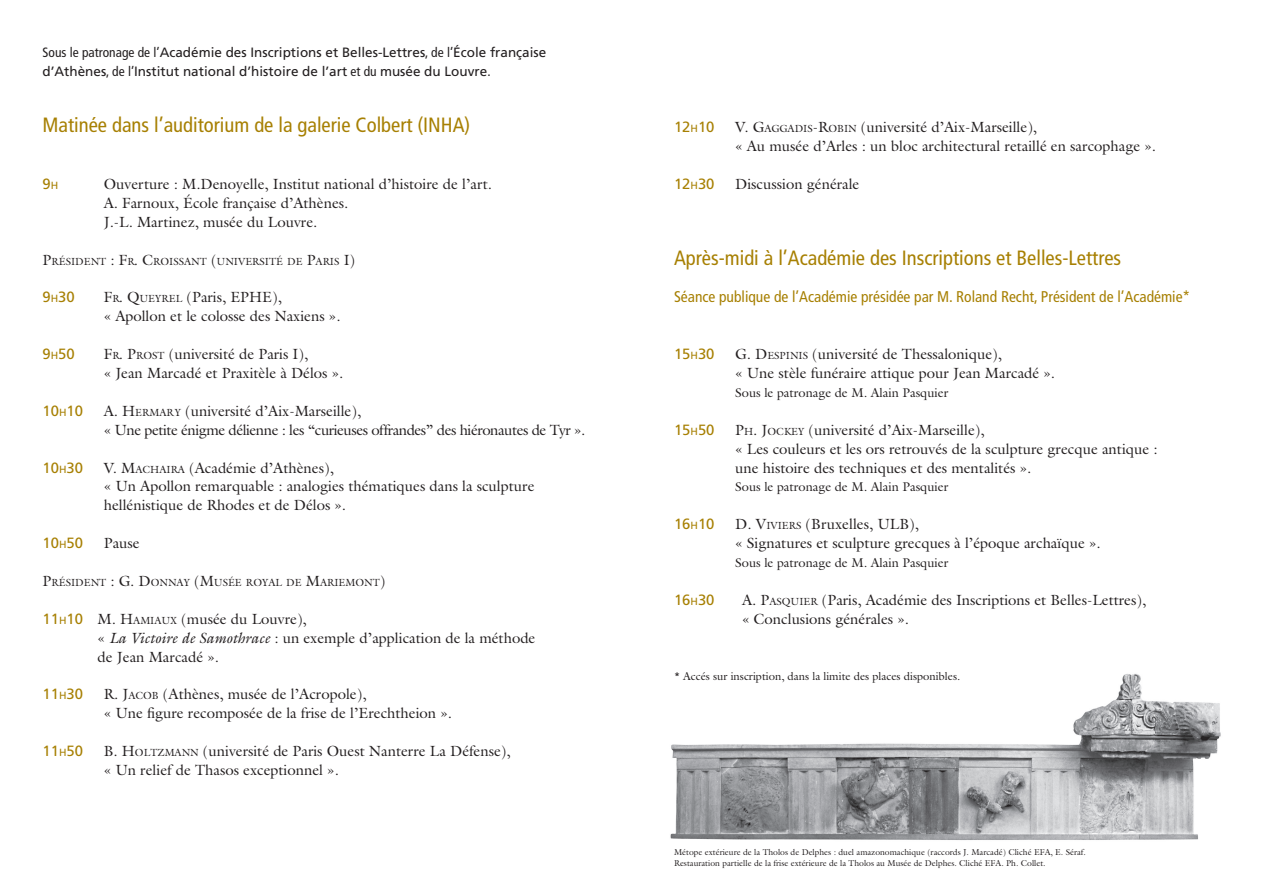
<style>
.page{position:relative;width:1263px;height:893px;background:#fff}
.page>*{position:absolute;margin:0;border:0;box-sizing:border-box;transform-origin:0 0}
.t1{font:condensed 20.7px "Frutiger LT Std";color:#a78003}
.t2{font:condensed 15.6px "Frutiger LT Std";color:#a78003}
.t3{font:14.85px/18.9px "Galliard Std";color:#231f20}
.t4{font:14.85px/18.9px "Galliard Std";letter-spacing:-.03em;color:#231f20}
.t5{font:14.85px "Frutiger LT Std";color:#a78003}
.t6{font:13.5px/18.9px "Frutiger LT Std";color:#231f20}
.t7{font:12.75px "Galliard Std";color:#231f20}
.t8{font:11.25px "Galliard Std";color:#231f20}
.t9{font:10.35px "Galliard Std";color:#231f20}
.t10{font:8.55px/10.8px "Galliard Std";color:#231f20}
.s1{font-stretch:condensed}
.s2{font-size:10.35px}
.s3{font-size:14.85px}
.s4{font-style:inherit}
.s5{font-family:"Frutiger LT Std";color:#a78003}
.s6{font-family:"Frutiger LT Std";font-size:10.35px;color:#a78003}
.s7{font-style:italic}
</style>
<div class="page">
<img style="left:670px;top:674px;width:551px;height:166px">
<p class="t6" style="left:43px;top:43px;width:505px"><span class="s1">Sous le patronage de l’</span>Académie des Inscriptions et Belles-Lettres<span class="s1">, de l’</span>École française d’Athènes<span class="s1">, de l’</span>Institut national d’histoire de l’art <span class="s1">et du</span> musée du Louvre<span class="s1">.</span></p>
<h1 class="t1" style="left:43px;top:113px;width:429px">Matinée dans l’auditorium de la galerie Colbert (INHA)</h1>
<p class="t5" style="left:43px;top:175px;width:17px">9<span class="s2">h</span></p>
<p class="t3" style="left:104px;top:174px;width:390px">Ouverture : M.Denoyelle, Institut national d’histoire de l’art.<br>A. Farnoux, École française d’Athènes.<br>J.-L. Martinez, musée du Louvre.</p>
<p class="t9" style="left:43px;top:255px;width:314px"><span class="s3">P</span>RÉSIDENT <span class="s3">: F</span>R<span class="s3">. C</span>ROISSANT <span class="s3">(</span>UNIVERSITÉ DE <span class="s3">P</span>ARIS <span class="s3">I)</span></p>
<p class="t5" style="left:43px;top:289px;width:34px">9<span class="s2">h</span>30</p>
<p class="t3" style="left:104px;top:288px;width:238px">F<span class="s2">R</span>. <span class="s4">Q</span><span class="s2">UEYREL</span> (Paris, <span class="s4">EPHE</span>),<br><span class="s4">«</span> Apollon et le colosse des Naxiens ».</p>
<p class="t5" style="left:43px;top:345px;width:34px">9<span class="s2">h</span>50</p>
<p class="t3" style="left:104px;top:344px;width:241px"><span class="s4">F</span><span class="s2">R</span><span class="s4">. P</span><span class="s2">ROST</span> <span class="s4">(</span>université de Paris I<span class="s4">),<br>«</span> Jean Marcadé et Praxitèle à Délos ».</p>
<p class="t5" style="left:43px;top:402px;width:42px">10<span class="s2">h</span>10</p>
<p class="t4" style="left:104px;top:401px;width:483px">A. <span class="s4">H</span><span class="s2">ERMARY</span> <span class="s4">(</span>université d’Aix-Marseille<span class="s4">),<br></span>« Une petite énigme délienne : les “curieuses offrandes” des hiéronautes de Tyr ».</p>
<p class="t5" style="left:43px;top:459px;width:42px">10<span class="s2">h</span>30</p>
<p class="t9" style="left:104px;top:463px;width:41px"><span class="s3">V. M</span>ACHA</p>
<p class="t3" style="left:104px;top:458px;width:432px;text-indent:63px"><span class="s2">IRA</span> <span class="s4">(</span>Académie d’Athènes<span class="s4">),<br></span>« Un Apollon remarquable : analogies thématiques dans la sculpture hellénistique de Rhodes et de Délos ».</p>
<p class="t5" style="left:43px;top:534px;width:42px">10<span class="s2">h</span>50</p>
<p class="t3" style="left:104px;top:533px;width:37px">Pause</p>
<p class="t9" style="left:43px;top:576px;width:344px"><span class="s3">P</span>RÉSIDENT <span class="s3">: G. D</span>ONNAY <span class="s3">(M</span>USÉE ROYAL DE <span class="s3">M</span>ARIEMONT<span class="s3">)</span></p>
<p class="t3" style="left:98px;top:609px;width:439px;text-indent:-55px"><span class="s5">11</span><span class="s6">h</span><span class="s5">10</span> M. <span class="s4">H</span><span class="s2">AMIAUX</span> <span class="s4">(</span>musée du Louvre<span class="s4">)</span>,<br>« <span class="s7">La Victoire de Samothrace</span> : un exemple d’application de la méthode de Jean Marcadé ».</p>
<p class="t5" style="left:43px;top:685px;width:42px">11<span class="s2">h</span>30</p>
<p class="t3" style="left:104px;top:685px;width:350px">R<span class="s4">. J</span><span class="s2">AC OB</span> (Athènes, musée de l’Acropole),<br>« Une figure recomposée de la frise de l’Erechtheion ».</p>
<p class="t5" style="left:43px;top:742px;width:42px">11<span class="s2">h</span>50</p>
<p class="t3" style="left:104px;top:741px;width:408px"><span class="s4">B. H</span><span class="s2">OLTZMANN</span> (université de Paris Ouest Nanterre La Défense), « Un relief de Thasos exceptionnel ».</p>
<p class="t5" style="left:674px;top:118px;width:42px">12<span class="s2">h</span>10</p>
<p class="t3" style="left:735px;top:118px;width:422px">V. <span class="s4">G</span><span class="s2">AGGADIS</span><span class="s4">-R</span><span class="s2">OBIN</span> (université d’Aix-Marseille)<span class="s4">,<br>«</span> Au musée d’Arles : un bloc architectural retaillé en sarcophage ».</p>
<p class="t5" style="left:674px;top:175px;width:42px">12<span class="s2">h</span>30</p>
<p class="t3" style="left:735px;top:174px;width:126px">Discussion générale</p>
<h1 class="t1" style="left:674px;top:245px;width:449px">Après-midi à l’Académie des Inscriptions et Belles-Lettres</h1>
<p class="t2" style="left:674px;top:288px;width:518px">Séance publique de l’Académie présidée par M. Roland Recht, Président de l’Académie*</p>
<p class="t5" style="left:674px;top:345px;width:42px">15<span class="s2">h</span>30</p>
<p class="t3" style="left:735px;top:344px;width:321px"><span class="s4">G. D</span><span class="s2">ESPINIS</span> (université de Thessalonique),<br>« Une stèle funéraire attique pour Jean Marcadé ».</p>
<p class="t7" style="left:735px;top:385px;width:215px">Sous le patronage de M. Alain Pasquier</p>
<p class="t5" style="left:674px;top:421px;width:42px">15<span class="s2">h</span>50</p>
<p class="t3" style="left:735px;top:420px;width:424px"><span class="s4">P</span><span class="s2">H</span><span class="s4">. J</span><span class="s2">OCKEY</span> (université d’Aix-Marseille)<span class="s4">,<br></span>« Les couleurs et les ors retrouvés de la sculpture grecque antique : une histoire des techniques et des mentalités ».</p>
<p class="t7" style="left:735px;top:479px;width:215px">Sous le patronage de M. Alain Pasquier</p>
<p class="t5" style="left:674px;top:515px;width:42px">16<span class="s2">h</span><span class="s4">10</span></p>
<p class="t3" style="left:735px;top:515px;width:367px"><span class="s4">D. V</span><span class="s2">IVIERS</span> (Bruxelles, ULB),<br>« Signatures et sculpture grecques à l’époque archaïque ».</p>
<p class="t7" style="left:735px;top:555px;width:215px">Sous le patronage de M. Alain Pasquier</p>
<p class="t5" style="left:674px;top:591px;width:42px">16<span class="s2">h</span>30</p>
<p class="t3" style="left:742px;top:590px;width:406px"><span class="s4">A. P</span><span class="s2">ASQUIER</span> <span class="s4">(</span>Paris<span class="s4">,</span> Académie des Inscriptions et Belles-Lettres), « Conclusions générales ».</p>
<p class="t8" style="left:674px;top:670px;width:288px">* Accés sur inscription, dans la limite des places disponibles.</p>
<p class="t10" style="left:674px;top:847px;width:413px">Métope extérieure de la Tholos de Delphes : duel amazonomachique (raccords J. Marcadé) Cliché EFA, E. Séraf.<br>Restauration partielle de la frise extérieure de la Tholos au Musée de Delphes. Cliché EFA. Ph. Collet.</p>
</div>
